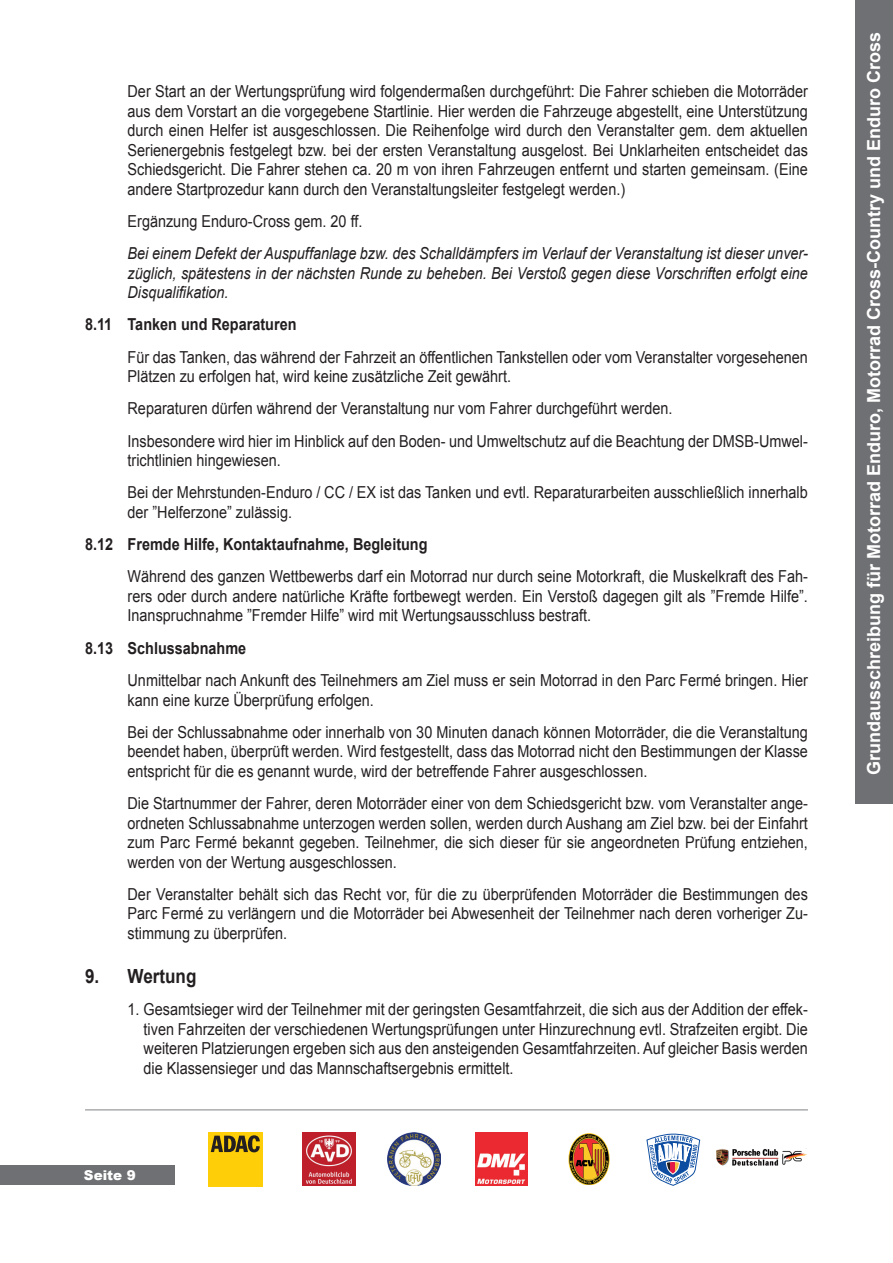
<style>
.page{position:relative;width:893px;height:1263px;background:#fff}
.page>*{position:absolute;margin:0;border:0;box-sizing:border-box;transform-origin:0 0}
.t1{font:700 19.5px "Arial";color:#231f20;scale:.88 1}
.t2{font:700 18px "Arial";color:#fff}
.t3{font:16.5px/19.5px "Arial";color:#231f20;text-align:justify;scale:.88 1}
.t4{font:italic 16.5px/19.5px "Arial";color:#231f20;text-align:justify;scale:.88 1}
.t5{font:700 16.5px "Arial";color:#231f20;scale:.88 1}
.t6{font:900 13.5px "Arial";color:#fff}
</style>
<div class="page">
<div style="left:0;top:1165px;width:174px;height:20px;background:#6f7073"></div>
<div style="left:856px;top:0;width:37px;height:804px;background:#6f7073"></div>
<hr style="left:85px;top:1109px;width:723px;height:1px;background:#808285">
<div style="left:208px;top:1133px;width:54px;height:54px;background:#fece08"></div>
<svg style="left:211px;top:1135px;width:49px;height:17px"></svg>
<img style="left:302px;top:1132px;width:53px;height:54px">
<img style="left:475px;top:1133px;width:53px;height:52px">
<img style="left:388px;top:1132px;width:52px;height:53px">
<img style="left:568px;top:1133px;width:42px;height:51px">
<svg style="left:646px;top:1134px;width:54px;height:52px"></svg>
<img style="left:716px;top:1148px;width:91px;height:18px">
<p class="t3" style="left:128px;top:82px;width:775px">Der Start an der Wertungsprüfung wird folgendermaßen durchgeführt: Die Fahrer schieben die Motorräder aus dem Vorstart an die vorgegebene Startlinie. Hier werden die Fahrzeuge abgestellt, eine Unterstützung durch einen Helfer ist ausgeschlossen. Die Reihenfolge wird durch den Veranstalter gem. dem aktuellen Serienergebnis festgelegt bzw. bei der ersten Veranstaltung ausgelost. Bei Unklarheiten entscheidet das Schiedsgericht. Die Fahrer stehen ca. 20 m von ihren Fahrzeugen entfernt und starten gemeinsam. (Eine andere Startprozedur kann durch den Veranstaltungsleiter festgelegt werden.)</p>
<p class="t3" style="left:128px;top:211px;width:268px">Ergänzung Enduro-Cross gem. 20 ff.</p>
<p class="t4" style="left:128px;top:244px;width:775px">Bei einem Defekt der Auspuffanlage bzw. des Schalldämpfers im Verlauf der Veranstaltung ist dieser unver&shy;züglich, spätestens in der nächsten Runde zu beheben. Bei Verstoß gegen diese Vorschriften erfolgt eine Disqualifikation.</p>
<p class="t5" style="left:85px;top:314px;width:242px">8.11 Tanken und Reparaturen</p>
<p class="t3" style="left:128px;top:347px;width:775px">Für das Tanken, das während der Fahrzeit an öffentlichen Tankstellen oder vom Veranstalter vorgesehenen<br>Plätzen zu erfolgen hat, wird keine zusätzliche Zeit gewährt.</p>
<p class="t3" style="left:128px;top:393px;width:775px;line-height:32.2px">Reparaturen dürfen während der Veranstaltung nur vom Fahrer durchgeführt werden.<br>Insbesondere wird hier im Hinblick auf den Boden- und Umweltschutz auf die Beachtung der DMSB-Umwel-</p>
<p class="t3" style="left:128px;top:444px;width:775px;line-height:32.2px">trichtlinien hingewiesen.<br>Bei der Mehrstunden-Enduro / CC / EX ist das Tanken und evtl. Reparaturarbeiten ausschließlich innerhalb</p>
<p class="t3" style="left:128px;top:503px;width:188px">der ”Helferzone” zulässig.</p>
<p class="t5" style="left:85px;top:533px;width:391px">8.12 Fremde Hilfe, Kontaktaufnahme, Begleitung</p>
<p class="t3" style="left:128px;top:567px;width:775px">Während des ganzen Wettbewerbs darf ein Motorrad nur durch seine Motorkraft, die Muskelkraft des Fah&shy;rers oder durch andere natürliche Kräfte fortbewegt werden. Ein Verstoß dagegen gilt als ”Fremde Hilfe”.<br>Inanspruchnahme ”Fremder Hilfe” wird mit Wertungsausschluss bestraft.</p>
<p class="t5" style="left:85px;top:637px;width:185px">8.13 Schlussabnahme</p>
<p class="t3" style="left:128px;top:671px;width:775px">Unmittelbar nach Ankunft des Teilnehmers am Ziel muss er sein Motorrad in den Parc Fermé bringen. Hier kann eine kurze Überprüfung erfolgen.</p>
<p class="t3" style="left:128px;top:722px;width:775px">Bei der Schlussabnahme oder innerhalb von 30 Minuten danach können Motorräder, die die Veranstaltung beendet haben, überprüft werden. Wird festgestellt, dass das Motorrad nicht den Bestimmungen der Klasse entspricht für die es genannt wurde, wird der betreffende Fahrer ausgeschlossen.</p>
<p class="t3" style="left:128px;top:794px;width:775px">Die Startnummer der Fahrer, deren Motorräder einer von dem Schiedsgericht bzw. vom Veranstalter ange&shy;ordneten Schlussabnahme unterzogen werden sollen, werden durch Aushang am Ziel bzw. bei der Einfahrt zum Parc Fermé bekannt gegeben. Teilnehmer, die sich dieser für sie angeordneten Prüfung entziehen, werden von der Wertung ausgeschlossen.</p>
<p class="t3" style="left:128px;top:884px;width:775px">Der Veranstalter behält sich das Recht vor, für die zu überprüfenden Motorräder die Bestimmungen des Parc Fermé zu verlängern und die Motorräder bei Abwesenheit der Teilnehmer nach deren vorheriger Zu&shy;stimmung zu überprüfen.</p>
<p class="t1" style="left:85px;top:963px;width:128px">9. Wertung</p>
<p class="t3" style="left:144px;top:1000px;width:756px;text-indent:-16px">1. Gesamtsieger wird der Teilnehmer mit der geringsten Gesamtfahrzeit, die sich aus der Addition der effek&shy;tiven Fahrzeiten der verschiedenen Wertungsprüfungen unter Hinzurechnung evtl. Strafzeiten ergibt. Die weiteren Platzierungen ergeben sich aus den ansteigenden Gesamtfahrzeiten. Auf gleicher Basis werden die Klassensieger und das Mannschaftsergebnis ermittelt.</p>
<p class="t6" style="left:84px;top:1165px;width:53px">Seite 9</p>
<p class="t2" style="left:862px;top:775px;width:745px;rotate:-90deg">Grundausschreibung für Motorrad Enduro, Motorrad Cross-Country und Enduro Cross</p>
</div>
